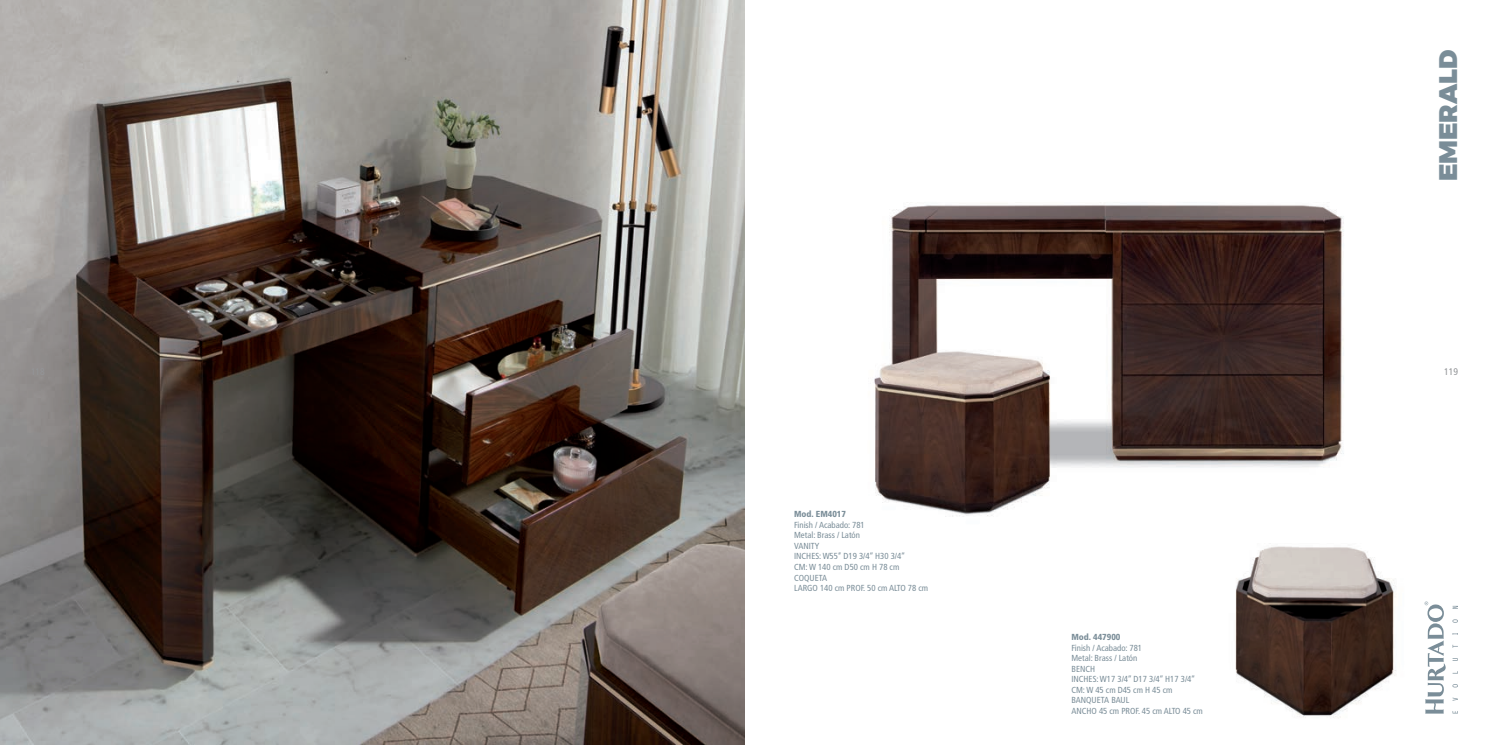
<style>
.page{position:relative;width:1489px;height:745px;background:#fff}
.page>*{position:absolute;margin:0;border:0;box-sizing:border-box;transform-origin:0 0}
.t1{font:900 25.38px "Montserrat";color:#7a8d98}
.t2{font:condensed 9.62px "Frutiger LT Std";color:#939598}
.t3{font:condensed 8.75px "Frutiger LT Std";color:#7a8d98}
.t4{font:900 condensed 8.75px "Frutiger LT Std";color:#7a8d98}
</style>
<div class="page">
<img style="left:874px;top:205px;width:470px;height:312px">
<img style="left:1235px;top:546px;width:161px;height:172px">
<img style="left:0;top:0;width:744px;height:744px">
<svg style="left:1424px;top:601px;width:21px;height:112px"></svg>
<svg style="left:1452px;top:605px;width:5px;height:108px"></svg>
<p class="t4" style="left:794px;top:509px;width:53px">Mod. EM4017</p>
<p class="t3" style="left:794px;top:519px;width:72px">Finish / Acabado: 781</p>
<p class="t3" style="left:794px;top:530px;width:67px">Metal: Brass / Latón</p>
<p class="t3" style="left:794px;top:540px;width:27px">VANITY</p>
<p class="t3" style="left:794px;top:551px;width:112px">INCHES: W55’’ D19 3/4’’ H30 3/4’’</p>
<p class="t3" style="left:794px;top:561px;width:107px">CM: W 140 cm D50 cm H 78 cm</p>
<p class="t3" style="left:794px;top:572px;width:35px">COQUETA</p>
<p class="t3" style="left:794px;top:582px;width:135px">LARGO 140 cm PROF. 50 cm ALTO 78 cm</p>
<p class="t4" style="left:1071px;top:631px;width:51px">Mod. 447900</p>
<p class="t3" style="left:1071px;top:642px;width:72px">Finish / Acabado: 781</p>
<p class="t3" style="left:1071px;top:652px;width:67px">Metal: Brass / Latón</p>
<p class="t3" style="left:1071px;top:663px;width:25px">BENCH</p>
<p class="t3" style="left:1071px;top:673px;width:125px">INCHES: W17 3/4’’ D17 3/4’’ H17 3/4’’</p>
<p class="t3" style="left:1071px;top:684px;width:102px">CM: W 45 cm D45 cm H 45 cm</p>
<p class="t3" style="left:1071px;top:694px;width:59px">BANQUETA BAUL</p>
<p class="t3" style="left:1071px;top:705px;width:133px">ANCHO 45 cm PROF. 45 cm ALTO 45 cm</p>
<h1 class="t1" style="left:1427px;top:181px;width:133px;rotate:-90deg">EMERALD</h1>
<p class="t2" style="left:1443px;top:366px;width:15px">119</p>
</div>
